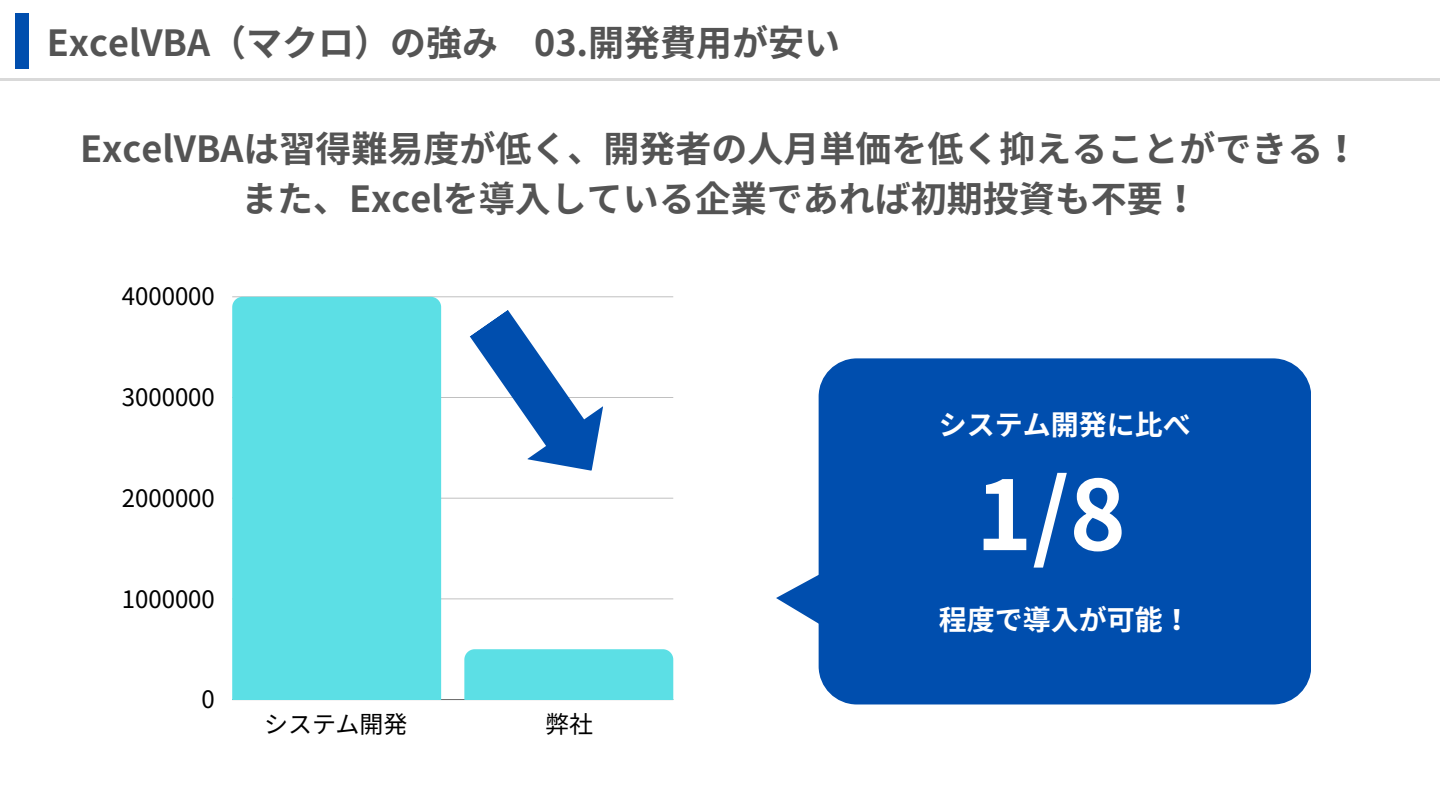
<style>
.page{position:relative;width:1440px;height:810px;background:#fff}
.page>*{position:absolute;margin:0;border:0;box-sizing:border-box;transform-origin:0 0}
.t1{font:700 96px "Noto Sans JP";color:#fff}
.t2{font:700 36px/50.2px "Noto Sans JP";color:#545454;text-align:center}
.t3{font:700 28px "Noto Sans JP";color:#fff}
.t4{font:24px "Noto Sans JP";color:#000}
</style>
<div class="page">
<div style="left:15px;top:13px;width:13px;height:56px;background:#004eae"></div>
<hr style="left:0;top:78px;width:1440px;height:3px;background:#d9d9d9">
<hr style="left:232px;top:699px;width:441px;height:1px;background:#717171">
<hr style="left:232px;top:599px;width:441px;height:1px;background:#e7e7e7">
<hr style="left:232px;top:498px;width:441px;height:1px;background:#d3d3d3">
<hr style="left:232px;top:397px;width:441px;height:1px;background:#c0c0c0">
<hr style="left:232px;top:296px;width:441px;height:1px;background:#000;opacity:.25">
<div style="left:232px;top:297px;width:209px;height:403px;background:#5cdfe5"></div>
<div style="left:464px;top:649px;width:209px;height:51px;background:#5cdfe5"></div>
<div style="left:819px;top:358px;width:492px;height:346px;background:#004eae;border-radius:38px"></div>
<svg style="left:776px;top:569px;width:43px;height:61px"></svg>
<svg style="left:470px;top:310px;width:133px;height:161px"></svg>
<h2 class="t2" style="left:47px;top:16px;width:795px">ExcelVBA（マクロ）の強み 03.開発費用が安い</h2>
<h2 class="t2" style="left:80px;top:122px;width:1281px">ExcelVBAは習得難易度が低く、開発者の人月単価を低く抑えることができる！また、Excelを導入している企業であれば初期投資も不要！</h2>
<p class="t4" style="left:122px;top:278px;width:95px">4000000</p>
<p class="t4" style="left:122px;top:378px;width:95px">3000000</p>
<p class="t4" style="left:122px;top:479px;width:95px">2000000</p>
<p class="t4" style="left:122px;top:580px;width:95px">1000000</p>
<p class="t4" style="left:201px;top:680px;width:15px">0</p>
<p class="t4" style="left:264px;top:705px;width:145px">システム開発</p>
<p class="t4" style="left:545px;top:705px;width:50px">弊社</p>
<p class="t3" style="left:939px;top:402px;width:253px">システム開発に比べ</p>
<h1 class="t1" style="left:976px;top:439px;width:152px">1/8</h1>
<p class="t3" style="left:939px;top:597px;width:253px">程度で導入が可能！</p>
</div>
